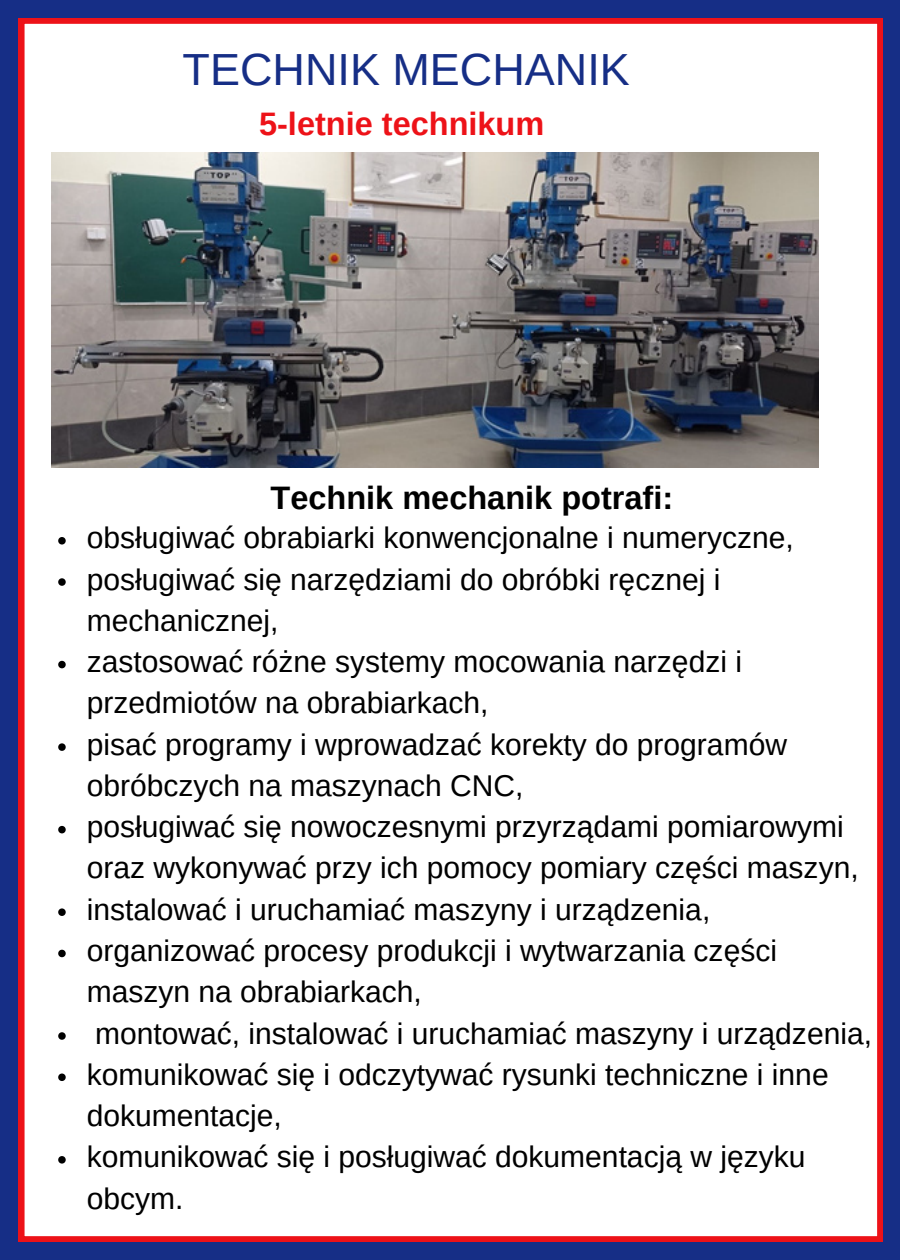
<style>
.page{position:relative;width:900px;height:1260px;background:#162e86}
.page>*{position:absolute;margin:0;border:0;box-sizing:border-box;transform-origin:0 0}
.t1{font:45px "Arimo";color:#162e86}
.t2{font:700 32.5px "Arimo";color:#000}
.t3{font:700 32.5px "Arimo";color:#ed1218}
.t4{font:30px/41.2px "Arimo";color:#000}
</style>
<div class="page">
<div style="left:19px;top:18px;width:864px;height:1224px;background:#fff"></div>
<svg style="left:58px;top:537px;width:8px;height:8px"></svg>
<svg style="left:58px;top:578px;width:8px;height:8px"></svg>
<svg style="left:58px;top:661px;width:8px;height:7px"></svg>
<svg style="left:58px;top:743px;width:8px;height:8px"></svg>
<svg style="left:58px;top:826px;width:8px;height:7px"></svg>
<svg style="left:58px;top:908px;width:8px;height:8px"></svg>
<svg style="left:58px;top:950px;width:8px;height:7px"></svg>
<svg style="left:58px;top:1032px;width:8px;height:8px"></svg>
<svg style="left:58px;top:1074px;width:8px;height:7px"></svg>
<svg style="left:58px;top:1156px;width:8px;height:8px"></svg>
<img style="left:52px;top:152px;width:767px;height:315px">
<p class="t1" style="left:183px;top:44px;width:449px">TECHNIK MECHANIK</p>
<p class="t3" style="left:259px;top:106px;width:287px">5-letnie technikum</p>
<p class="t2" style="left:271px;top:479px;width:404px">Technik mechanik potrafi:</p>
<p class="t4" style="left:87px;top:517px;width:709px">obsługiwać obrabiarki konwencjonalne i numeryczne,</p>
<p class="t4" style="left:87px;top:559px;width:635px">posługiwać się narzędziami do obróbki ręcznej i mechanicznej,</p>
<h1 class="t4" style="left:87px;top:641px;width:657px">zastosować różne systemy mocowania narzędzi i przedmiotów na obrabiarkach,</h1>
<p class="t4" style="left:87px;top:724px;width:702px">pisać programy i wprowadzać korekty do programów obróbczych na maszynach CNC,</p>
<p class="t4" style="left:87px;top:806px;width:773px">posługiwać się nowoczesnymi przyrządami pomiarowymi oraz wykonywać przy ich pomocy pomiary części maszyn,</p>
<p class="t4" style="left:87px;top:889px;width:625px">instalować i uruchamiać maszyny i urządzenia,</p>
<p class="t4" style="left:87px;top:930px;width:692px">organizować procesy produkcji i wytwarzania części maszyn na obrabiarkach,</p>
<p class="t4" style="left:95px;top:1012px;width:778px">montować, instalować i uruchamiać maszyny i urządzenia,</p>
<p class="t4" style="left:87px;top:1054px;width:743px">komunikować się i odczytywać rysunki techniczne i inne dokumentacje,</p>
<p class="t4" style="left:87px;top:1136px;width:720px">komunikować się i posługiwać dokumentacją w języku obcym.</p>
</div>
